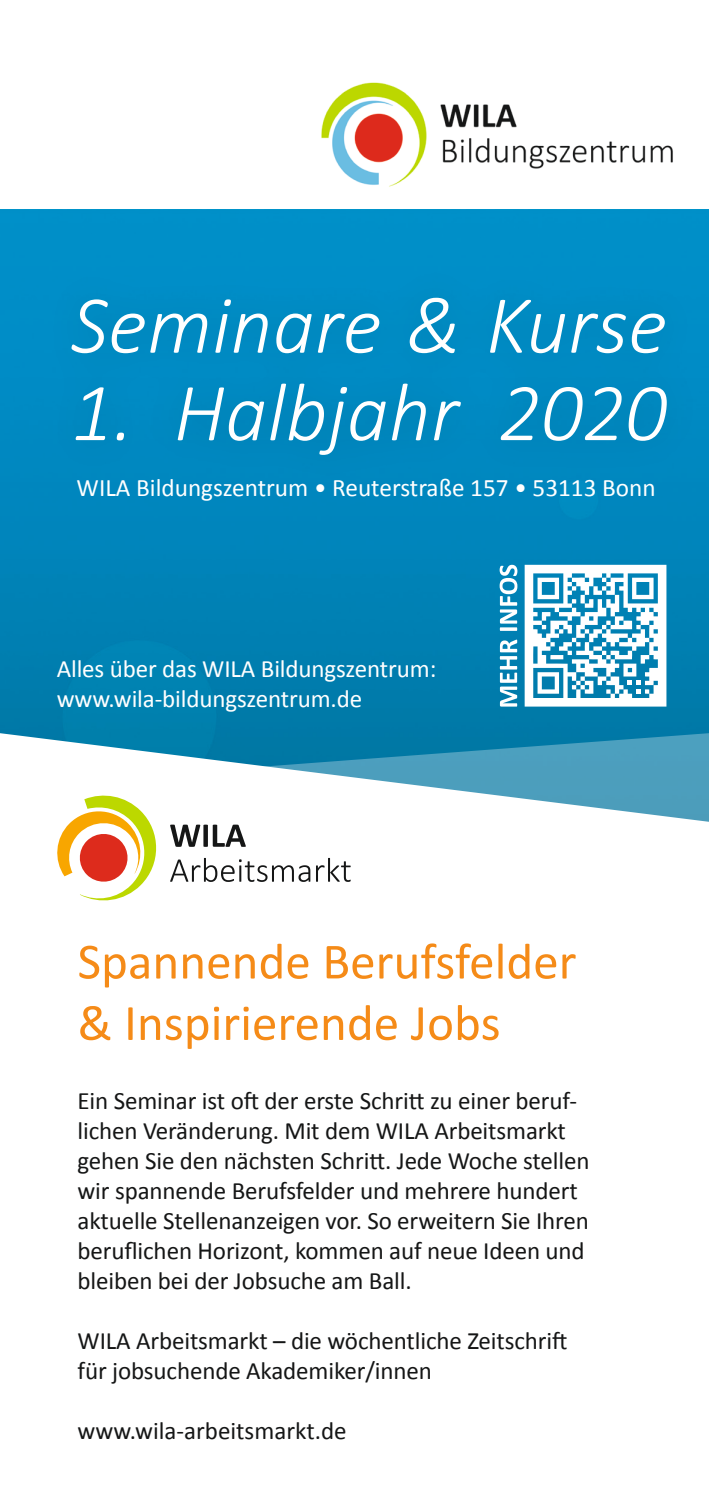
<style>
.page{position:relative;width:709px;height:1503px;background:#fff}
.page>*{position:absolute;margin:0;border:0;box-sizing:border-box;transform-origin:0 0}
.t1{font:italic 300 83px "Calibri";color:#fff}
.t2{font:51.25px/61.5px "Calibri";color:#f58b18}
.Fließtext{font:25.25px "Calibri";color:#fff}
.Fließtext-2{font:25px/30px "Calibri";letter-spacing:-.005em;color:#151616}
.Fließtext-3{font:25px/30px "Calibri";letter-spacing:-.005em;color:#fff}
</style>
<div class="page">
<img style="left:0;top:209px;width:709px;height:524px">
<img style="left:321px;top:82px;width:352px;height:105px">
<svg style="left:0;top:733px;width:709px;height:125px"></svg>
<svg style="left:170px;top:858px;width:181px;height:24px"></svg>
<svg style="left:170px;top:824px;width:76px;height:23px"></svg>
<svg style="left:53px;top:791px;width:108px;height:110px"></svg>
<svg style="left:499px;top:565px;width:18px;height:141px"></svg>
<svg style="left:524px;top:565px;width:142px;height:141px"></svg>
<div style="left:37px;top:261px;width:667px;height:230px;background:#0089c1"></div>
<p class="t1" style="left:71px;top:273px;width:597px">Seminare &amp; Kurse</p>
<p class="t1" style="left:71px;top:361px;width:597px">1. Halbjahr 2020</p>
<p class="Fließtext" style="left:77px;top:472px;width:580px">WILA Bildungszentrum • Reuterstraße 157 • 53113 Bonn</p>
<p class="Fließtext-3" style="left:57px;top:652px;width:381px">Alles über das WILA Bildungszentrum: www.wila-bildungszentrum.de</p>
<p class="t2" style="left:78px;top:928px;width:500px">Spannende Berufsfelder &amp; Inspirierende Jobs</p>
<p class="Fließtext-2" style="left:78px;top:1084px;width:513px">Ein Seminar ist oft der erste Schritt zu einer beruf&shy;lichen Veränderung. Mit dem WILA Arbeitsmarkt gehen Sie den nächsten Schritt. Jede Woche stellen wir spannende Berufsfelder und mehrere hundert aktuelle Stellenanzeigen vor. So erweitern Sie Ihren beruflichen Horizont, kommen auf neue Ideen und bleiben bei der Jobsuche am Ball.</p>
<p class="Fließtext-2" style="left:78px;top:1324px;width:491px">WILA Arbeitsmarkt – die wöchentliche Zeitschrift für jobsuchende Akademiker/innen</p>
<p class="Fließtext-2" style="left:78px;top:1414px;width:270px">www.wila-arbeitsmarkt.de</p>
</div>
